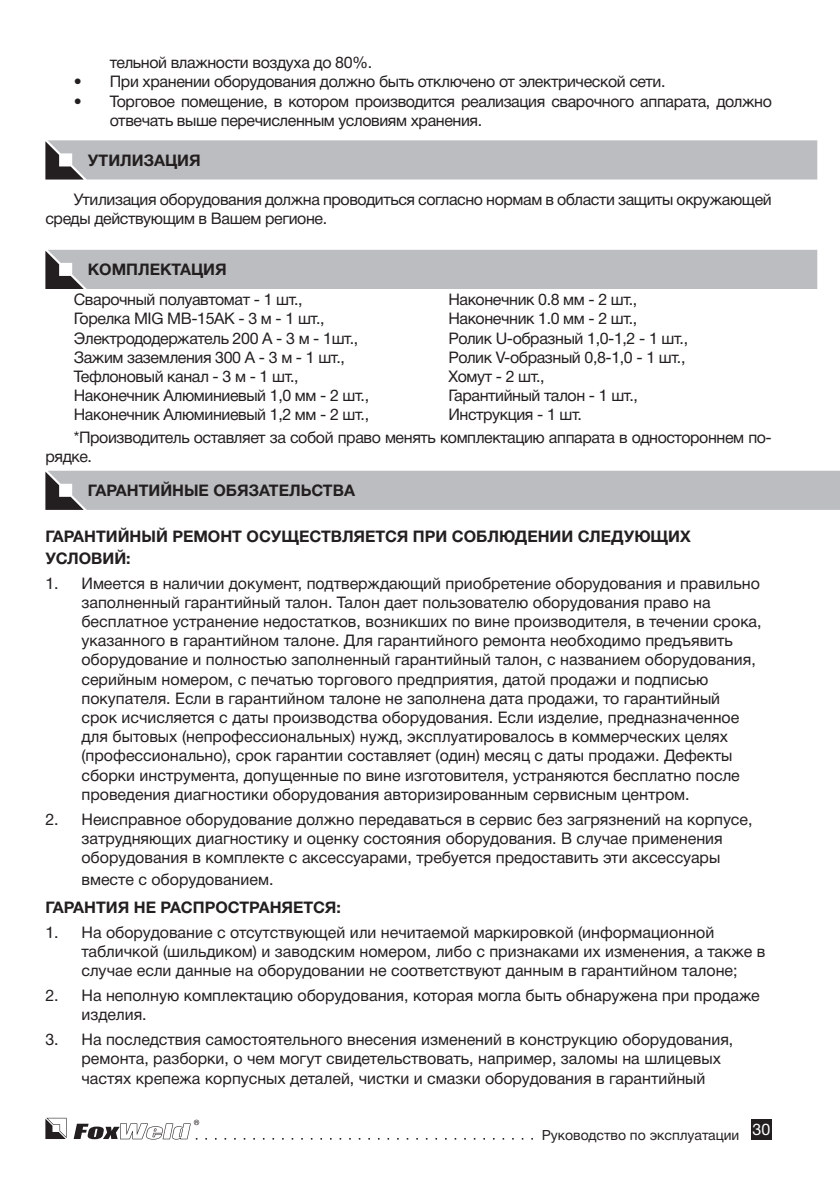
<style>
.page{position:relative;width:840px;height:1191px;background:#fff}
.page>*{position:absolute;margin:0;border:0;box-sizing:border-box;transform-origin:0 0}
.t1{font:16px/19.2px "Helvetica Neue Cyr";color:#231f20}
.t2{font:16px/19.2px "Helvetica Neue Cyr";letter-spacing:-.025em;color:#231f20}
.t3{font:700 16px/22px "Helvetica Neue Cyr";color:#231f20}
.t4{font:14px "Helvetica Neue Cyr";color:#231f20}
</style>
<div class="page">
<svg style="left:45px;top:1117px;width:22px;height:22px"></svg>
<svg style="left:74px;top:1119px;width:458px;height:20px"></svg>
<div style="left:750px;top:1119px;width:21px;height:20px;background:#231f20"></div>
<div style="left:45px;top:140px;width:771px;height:39px;background:#bcbdc0"></div>
<div style="left:45px;top:250px;width:771px;height:39px;background:#bcbdc0"></div>
<div style="left:45px;top:471px;width:794px;height:39px;background:#bcbdc0"></div>
<p class="t2" style="left:110px;top:53px;width:264px">тельной влажности воздуха до 80%.</p>
<p class="t2" style="left:74px;top:72px;width:593px">• При хранении оборудования должно быть отключено от электрической сети.</p>
<p class="t2" style="left:110px;top:91px;width:663px;text-indent:-36px">• Торговое помещение, в котором производится реализация сварочного аппарата, должно отвечать выше перечисленным условиям хранения.</p>
<p class="t3" style="left:88px;top:149px;width:114px">УТИЛИЗАЦИЯ</p>
<p class="t2" style="left:45px;top:190px;width:727px;text-indent:28px">Утилизация оборудования должна проводиться согласно нормам в области защиты окружающей среды действующим в Вашем регионе.</p>
<p class="t3" style="left:88px;top:258px;width:140px">КОМПЛЕКТАЦИЯ</p>
<p class="t2" style="left:74px;top:290px;width:230px">Сварочный полуавтомат - 1 шт.,</p>
<p class="t2" style="left:74px;top:309px;width:252px">Горелка MIG MB-15AK - 3 м - 1 шт.,</p>
<p class="t2" style="left:74px;top:328px;width:286px">Электрододержатель 200 А - 3 м - 1шт.,</p>
<p class="t2" style="left:74px;top:348px;width:272px">Зажим заземления 300 А - 3 м - 1 шт.,</p>
<p class="t2" style="left:74px;top:367px;width:226px">Тефлоновый канал - 3 м - 1 шт.,</p>
<p class="t2" style="left:74px;top:386px;width:297px">Наконечник Алюминиевый 1,0 мм - 2 шт.,</p>
<p class="t2" style="left:74px;top:405px;width:297px">Наконечник Алюминиевый 1,2 мм - 2 шт.,</p>
<p class="t2" style="left:448px;top:290px;width:190px">Наконечник 0.8 мм - 2 шт.,</p>
<p class="t2" style="left:448px;top:309px;width:190px">Наконечник 1.0 мм - 2 шт.,</p>
<p class="t2" style="left:448px;top:328px;width:241px">Ролик U-образный 1,0-1,2 - 1 шт.,</p>
<p class="t2" style="left:448px;top:348px;width:238px">Ролик V-образный 0,8-1,0 - 1 шт.,</p>
<p class="t1" style="left:448px;top:367px;width:98px">Хомут - 2 шт.,</p>
<p class="t2" style="left:448px;top:386px;width:191px">Гарантийный талон - 1 шт.,</p>
<p class="t2" style="left:448px;top:405px;width:135px">Инструкция - 1 шт.</p>
<p class="t2" style="left:45px;top:428px;width:727px;text-indent:28px">*Производитель оставляет за собой право менять комплектацию аппарата в одностороннем по&shy;рядке.</p>
<p class="t3" style="left:88px;top:479px;width:268px">ГАРАНТИЙНЫЕ ОБЯЗАТЕЛЬСТВА</p>
<p class="t3" style="left:45px;top:525px;width:646px">ГАРАНТИЙНЫЙ РЕМОНТ ОСУЩЕСТВЛЯЕТСЯ ПРИ СОБЛЮДЕНИИ СЛЕДУЮЩИХ<br>УСЛОВИЙ:</p>
<p class="t1" style="left:81px;top:573px;width:681px;text-indent:-36px">1. Имеется в наличии документ, подтверждающий приобретение оборудования и правильно заполненный гарантийный талон. Талон дает пользователю оборудования право на бесплатное устранение недостатков, возникших по вине производителя, в течении срока, указанного в гарантийном талоне. Для гарантийного ремонта необходимо предъявить оборудование и полностью заполненный гарантийный талон, с названием оборудования, серийным номером, с печатью торгового предприятия, датой продажи и подписью покупателя. Если в гарантийном талоне не заполнена дата продажи, то гарантийный<br>срок исчисляется с даты производства оборудования. Если изделие, предназначенное для бытовых (непрофессиональных) нужд, эксплуатировалось в коммерческих целях (профессионально), срок гарантии составляет (один) месяц с даты продажи. Дефекты сборки инструмента, допущенные по вине изготовителя, устраняются бесплатно после проведения диагностики оборудования авторизированным сервисным центром.</p>
<p class="t1" style="left:45px;top:809px;width:708px;text-align:center">2. Неисправное оборудование должно передаваться в сервис без загрязнений на корпусе, затрудняющих диагностику и оценку состояния оборудования. В случае применения оборудования в комплекте с аксессуарами, требуется предоставить эти аксессуары</p>
<p class="t1" style="left:81px;top:870px;width:193px">вместе с оборудованием.</p>
<p class="t3" style="left:45px;top:896px;width:297px">ГАРАНТИЯ НЕ РАСПРОСТРАНЯЕТСЯ:</p>
<p class="t1" style="left:81px;top:922px;width:685px;text-indent:-36px">1. На оборудование с отсутствующей или нечитаемой маркировкой (информационной табличкой (шильдиком) и заводским номером, либо с признаками их изменения, а также в случае если данные на оборудовании не соответствуют данным в гарантийном талоне;</p>
<p class="t1" style="left:81px;top:986px;width:679px;text-indent:-36px">2. На неполную комплектацию оборудования, которая могла быть обнаружена при продаже изделия.</p>
<p class="t1" style="left:81px;top:1030px;width:653px;text-indent:-36px">3. На последствия самостоятельного внесения изменений в конструкцию оборудования, ремонта, разборки, о чем могут свидетельствовать, например, заломы на шлицевых частях крепежа корпусных деталей, чистки и смазки оборудования в гарантийный</p>
<p class="t4" style="left:541px;top:1127px;width:230px">Руководство по эксплуатации <sup>30</sup></p>
</div>
